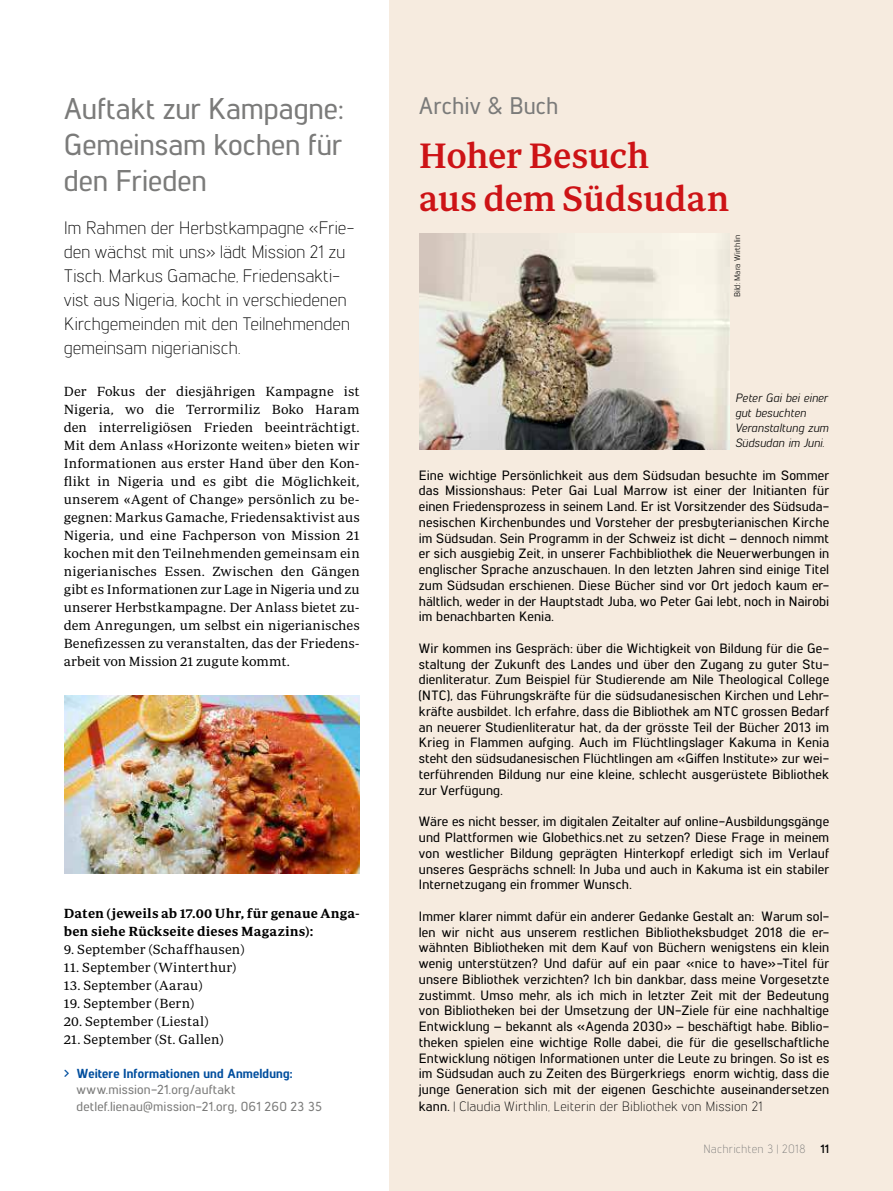
<style>
.page{position:relative;width:893px;height:1191px;background:#fff}
.page>*{position:absolute;margin:0;border:0;box-sizing:border-box;transform-origin:0 0}
.t1{font:500 36px/43.2px "Periodico Text";letter-spacing:-.01em;color:#cd1316}
.t2{font:500 30px/36px "Lintel";letter-spacing:-.005em;color:#7b7b7a}
.t3{font:500 24px "Lintel";letter-spacing:.005em;color:#7b7b7a}
.t4{font:300 18px/24px "Lintel";letter-spacing:-.015em;color:#000}
.t5{font:500 13.5px/15.8px "Lintel";letter-spacing:.01em;color:#000;text-align:justify}
.t6{font:13.5px/18px "Periodico Text Lg";letter-spacing:.005em;color:#000;text-align:justify}
.t7{font:600 13.5px/18px "Periodico Text";letter-spacing:.01em;color:#000}
.t8{font:300 13.5px "Lintel";letter-spacing:.01em;color:#000}
.t9{font:500 13.05px/17.2px "Lintel";letter-spacing:.01em;color:#7b7b7a}
.t10{font:800 13.05px "Lintel";letter-spacing:.01em;color:#004e9e}
.t11{font:italic 12px/15px "Lintel";color:#000}
.t12{font:300 12px "Lintel";letter-spacing:.015em;color:#7b7b7a}
.t13{font:8.25px "Lintel";color:#000}
.s1{font-weight:500}
.s2{font-weight:700;color:#000}
</style>
<div class="page">
<div style="left:389px;top:0;width:504px;height:1191px;background:#f6ebdf"></div>
<img style="left:419px;top:234px;width:310px;height:216px">
<img style="left:64px;top:695px;width:296px;height:178px">
<h2 class="t2" style="left:64px;top:89px;width:281px">Auftakt zur Kampagne:</h2>
<h3 class="t3" style="left:419px;top:89px;width:141px">Archiv &amp; Buch</h3>
<h2 class="t2" style="left:64px;top:125px;width:280px">Gemeinsam kochen für den Frieden</h2>
<h3 class="t4" style="left:64px;top:215px;width:292px">Im Rahmen der Herbstkampagne «Frie&shy;den wächst mit uns» lädt Mission 21 zu Tisch. Markus Gamache, Friedensakti&shy;vist aus Nigeria, kocht in verschiedenen Kirchgemeinden mit den Teilnehmenden gemeinsam nigerianisch.</h3>
<h1 class="t1" style="left:419px;top:133px;width:312px">Hoher Besuch<br>aus dem Südsudan</h1>
<p class="t13" style="left:732px;top:297px;width:64px;rotate:-90deg">Bild: Mara Wirthlin</p>
<p class="t6" style="left:64px;top:382px;width:297px">Der Fokus der diesjährigen Kampagne ist Nigeria, wo die Terrormiliz Boko Haram den interreligiösen Frieden beeinträchtigt.<br>Mit dem Anlass «Horizonte weiten» bieten wir Informationen aus erster Hand über den Kon&shy;flikt in Nigeria und es gibt die Möglichkeit, unserem «Agent of Change» persönlich zu be&shy;gegnen: Markus Gamache, Friedensaktivist aus Nigeria, und eine Fachperson von Mission 21 kochen mit den Teilnehmenden gemeinsam ein nigerianisches Essen. Zwischen den Gängen gibt es Informationen zur Lage in Nigeria und zu unserer Herbstkampagne. Der Anlass bietet zu&shy;dem Anregungen, um selbst ein nigerianisches Benefizessen zu veranstalten, das der Friedens&shy;arbeit von Mission 21 zugute kommt.</p>
<p class="t7" style="left:64px;top:904px;width:297px">Daten (jeweils ab 17.00 Uhr, für genaue Anga&shy;ben siehe Rückseite dieses Magazins):</p>
<p class="t6" style="left:64px;top:940px;width:182px">9. September (Schaffhausen)</p>
<p class="t6" style="left:64px;top:958px;width:174px">11. September (Winterthur)</p>
<p class="t6" style="left:64px;top:976px;width:141px">13. September (Aarau)</p>
<p class="t6" style="left:64px;top:994px;width:132px">19. September (Bern)</p>
<p class="t6" style="left:64px;top:1012px;width:146px">20. September (Liestal)</p>
<p class="t6" style="left:64px;top:1030px;width:162px">21. September (St. Gallen)</p>
<p class="t10" style="left:64px;top:1064px;width:230px">&gt; Weitere Informationen und Anmeldung:</p>
<p class="t9" style="left:77px;top:1080px;width:247px">www.mission-21.org/auftakt detlef.lienau@mission-21.org, 061 260 23 35</p>
<p class="t11" style="left:735px;top:390px;width:95px">Peter Gai bei einer gut besuchten<br>Veranstaltung zum<br>Südsudan im Juni.</p>
<p class="t5" style="left:419px;top:466px;width:412px">Eine wichtige Persönlichkeit aus dem Südsudan besuchte im Sommer das Missionshaus: Peter Gai Lual Marrow ist einer der Initianten für einen Friedensprozess in seinem Land. Er ist Vorsitzender des Südsuda&shy;nesischen Kirchenbundes und Vorsteher der presbyterianischen Kirche im Südsudan. Sein Programm in der Schweiz ist dicht – dennoch nimmt er sich ausgiebig Zeit, in unserer Fachbibliothek die Neuerwerbungen in englischer Sprache anzuschauen. In den letzten Jahren sind einige Titel zum Südsudan erschienen. Diese Bücher sind vor Ort jedoch kaum er&shy;hältlich, weder in der Hauptstadt Juba, wo Peter Gai lebt, noch in Nairobi im benachbarten Kenia.</p>
<p class="t5" style="left:419px;top:639px;width:412px">Wir kommen ins Gespräch: über die Wichtigkeit von Bildung für die Ge&shy;staltung der Zukunft des Landes und über den Zugang zu guter Stu&shy;dienliteratur. Zum Beispiel für Studierende am Nile Theological College (NTC), das Führungskräfte für die südsudanesischen Kirchen und Lehr&shy;kräfte ausbildet. Ich erfahre, dass die Bibliothek am NTC grossen Bedarf an neuerer Studienliteratur hat, da der grösste Teil der Bücher 2013 im Krieg in Flammen aufging. Auch im Flüchtlingslager Kakuma in Kenia steht den südsudanesischen Flüchtlingen am «Giffen Institute» zur wei&shy;terführenden Bildung nur eine kleine, schlecht ausgerüstete Bibliothek zur Verfügung.</p>
<p class="t5" style="left:419px;top:813px;width:412px">Wäre es nicht besser, im digitalen Zeitalter auf online-Ausbildungsgänge und Plattformen wie Globethics.net zu setzen? Diese Frage in meinem von westlicher Bildung geprägten Hinterkopf erledigt sich im Verlauf unseres Gesprächs schnell: In Juba und auch in Kakuma ist ein stabiler Internetzugang ein frommer Wunsch.</p>
<p class="t5" style="left:419px;top:907px;width:412px">Immer klarer nimmt dafür ein anderer Gedanke Gestalt an: Warum sol&shy;len wir nicht aus unserem restlichen Bibliotheksbudget 2018 die er&shy;wähnten Bibliotheken mit dem Kauf von Büchern wenigstens ein klein wenig unterstützen? Und dafür auf ein paar «nice to have»-Titel für unsere Bibliothek verzichten? Ich bin dankbar, dass meine Vorgesetzte zustimmt. Umso mehr, als ich mich in letzter Zeit mit der Bedeutung von Bibliotheken bei der Umsetzung der UN-Ziele für eine nachhaltige Entwicklung – bekannt als «Agenda 2030» – beschäftigt habe. Biblio&shy;theken spielen eine wichtige Rolle dabei, die für die gesellschaftliche Entwicklung nötigen Informationen unter die Leute zu bringen. So ist es im Südsudan auch zu Zeiten des Bürgerkriegs enorm wichtig, dass die junge Generation sich mit der eigenen Geschichte auseinandersetzen</p>
<p class="t8" style="left:419px;top:1097px;width:345px"><span class="s1">kann.</span> | Claudia Wirthlin, Leiterin der Bibliothek von Mission 21</p>
<p class="t12" style="left:703px;top:1141px;width:127px">Nachrichten 3 | 2018 <span class="s2">11</span></p>
</div>
